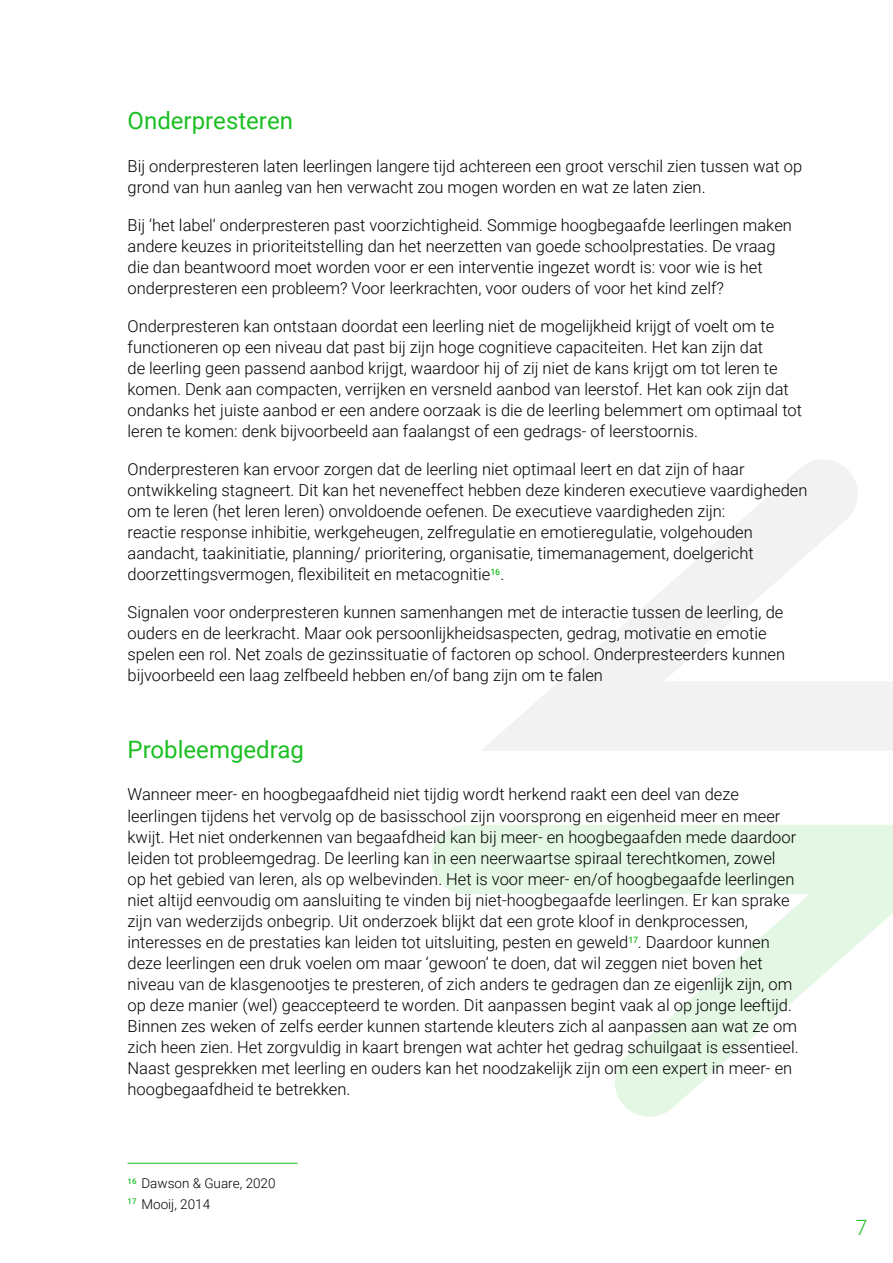
<style>
.page{position:relative;width:893px;height:1263px;background:#fff}
.page>*{position:absolute;margin:0;border:0;box-sizing:border-box;transform-origin:0 0}
.t1{font:24px "Roboto";color:#1cbf23}
.t2{font:300 21px "Roboto";color:#1cbf23}
.t3{font:300 16.5px/21px "Roboto";color:#000}
.t4{font:300 13.5px/20.7px "Roboto";color:#000}
</style>
<div class="page">
<svg style="left:431px;top:825px;width:462px;height:292px"></svg>
<svg style="left:482px;top:460px;width:411px;height:291px"></svg>
<hr style="left:128px;top:1163px;width:170px;height:1px;background:#1cbf23">
<h1 class="t1" style="left:128px;top:104px;width:167px">Onderpresteren</h1>
<p class="t3" style="left:128px;top:155px;width:676px">Bij onderpresteren laten leerlingen langere tijd achtereen een groot verschil zien tussen wat op grond van hun aanleg van hen verwacht zou mogen worden en wat ze laten zien.</p>
<p class="t3" style="left:128px;top:214px;width:666px">Bij ‘het label’ onderpresteren past voorzichtigheid. Sommige hoogbegaafde leerlingen maken andere keuzes in prioriteitstelling dan het neerzetten van goede schoolprestaties. De vraag die dan beantwoord moet worden voor er een interventie ingezet wordt is: voor wie is het onderpresteren een probleem? Voor leerkrachten, voor ouders of voor het kind zelf?</p>
<p class="t3" style="left:128px;top:315px;width:676px">Onderpresteren kan ontstaan doordat een leerling niet de mogelijkheid krijgt of voelt om te functioneren op een niveau dat past bij zijn hoge cognitieve capaciteiten. Het kan zijn dat<br>de leerling geen passend aanbod krijgt, waardoor hij of zij niet de kans krijgt om tot leren te komen. Denk aan compacten, verrijken en versneld aanbod van leerstof. Het kan ook zijn dat ondanks het juiste aanbod er een andere oorzaak is die de leerling belemmert om optimaal tot leren te komen: denk bijvoorbeeld aan faalangst of een gedrags- of leerstoornis.</p>
<p class="t3" style="left:128px;top:458px;width:681px">Onderpresteren kan ervoor zorgen dat de leerling niet optimaal leert en dat zijn of haar ontwikkeling stagneert. Dit kan het neveneffect hebben deze kinderen executieve vaardigheden om te leren (het leren leren) onvoldoende oefenen. De executieve vaardigheden zijn:<br>reactie response inhibitie, werkgeheugen, zelfregulatie en emotieregulatie, volgehouden aandacht, taakinitiatie, planning/ prioritering, organisatie, timemanagement, doelgericht doorzettingsvermogen, flexibiliteit en metacognitie<sup>16</sup>.</p>
<p class="t3" style="left:128px;top:601px;width:659px">Signalen voor onderpresteren kunnen samenhangen met de interactie tussen de leerling, de ouders en de leerkracht. Maar ook persoonlijkheidsaspecten, gedrag, motivatie en emotie spelen een rol. Net zoals de gezinssituatie of factoren op school. Onderpresteerders kunnen bijvoorbeeld een laag zelfbeeld hebben en/of bang zijn om te falen</p>
<h1 class="t1" style="left:128px;top:733px;width:178px">Probleemgedrag</h1>
<p class="t3" style="left:128px;top:783px;width:673px">Wanneer meer- en hoogbegaafdheid niet tijdig wordt herkend raakt een deel van deze leerlingen tijdens het vervolg op de basisschool zijn voorsprong en eigenheid meer en meer kwijt. Het niet onderkennen van begaafdheid kan bij meer- en hoogbegaafden mede daardoor leiden tot probleemgedrag. De leerling kan in een neerwaartse spiraal terechtkomen, zowel<br>op het gebied van leren, als op welbevinden. Het is voor meer- en/of hoogbegaafde leerlingen niet altijd eenvoudig om aansluiting te vinden bij niet-hoogbegaafde leerlingen. Er kan sprake zijn van wederzijds onbegrip. Uit onderzoek blijkt dat een grote kloof in denkprocessen, interesses en de prestaties kan leiden tot uitsluiting, pesten en geweld<sup>17</sup>. Daardoor kunnen deze leerlingen een druk voelen om maar ‘gewoon’ te doen, dat wil zeggen niet boven het niveau van de klasgenootjes te presteren, of zich anders te gedragen dan ze eigenlijk zijn, om op deze manier (wel) geaccepteerd te worden. Dit aanpassen begint vaak al op jonge leeftijd.<br>Binnen zes weken of zelfs eerder kunnen startende kleuters zich al aanpassen aan wat ze om zich heen zien. Het zorgvuldig in kaart brengen wat achter het gedrag schuilgaat is essentieel.<br>Naast gesprekken met leerling en ouders kan het noodzakelijk zijn om een expert in meer- en hoogbegaafdheid te betrekken.</p>
<p class="t4" style="left:128px;top:1172px;width:150px"><sup>16</sup> Dawson &amp; Guare, 2020<br><sup>17</sup> Mooij, 2014</p>
<p class="t2" style="left:856px;top:1213px;width:13px">7</p>
</div>
